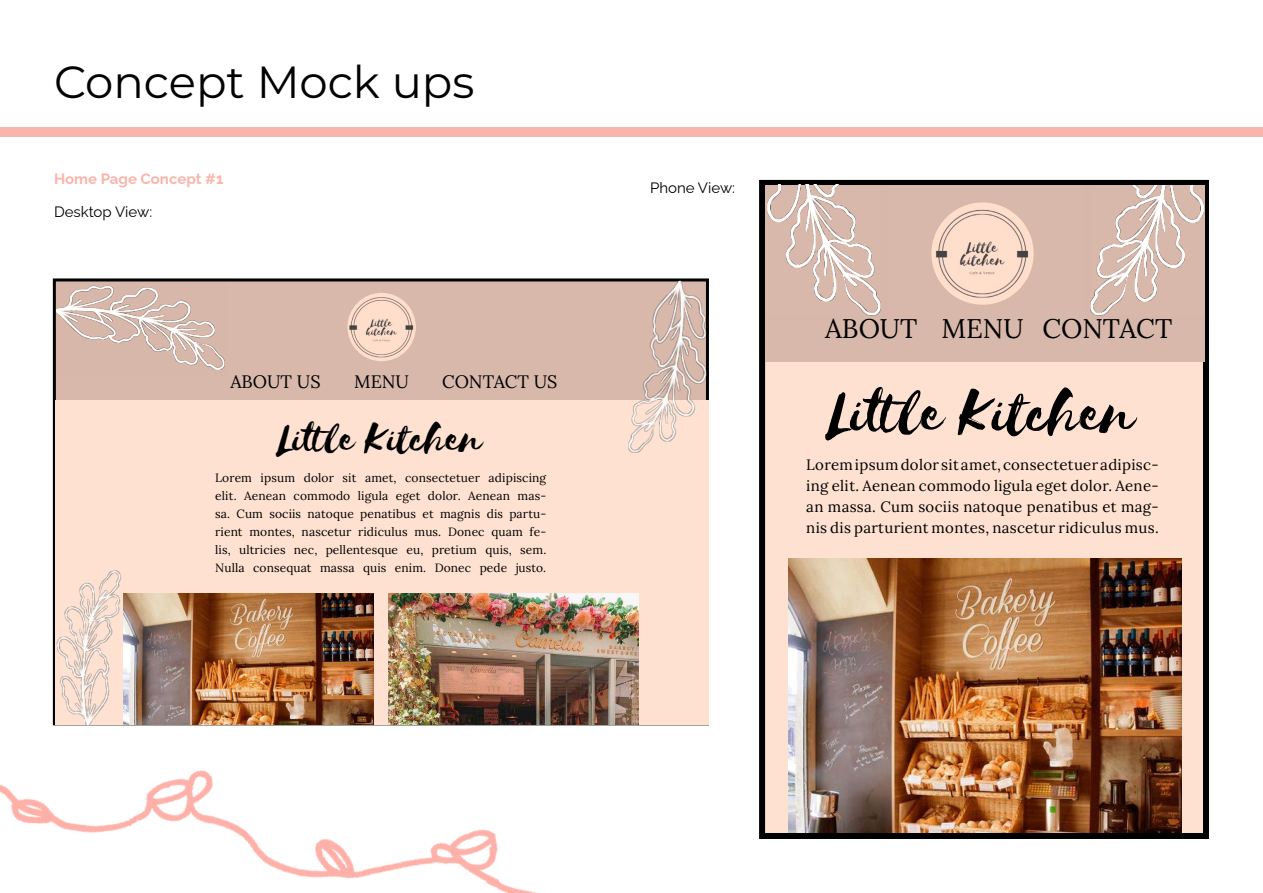
<style>
.page{position:relative;width:1263px;height:893px;background:#fff}
.page>*{position:absolute;margin:0;border:0;box-sizing:border-box;transform-origin:0 0}
.t1{font:67.5px "Selima";color:#000}
.t2{font:45px "Montserrat";color:#000}
.t3{font:45px "Selima";color:#000}
.t4{font:26.85px "Lora";color:#000}
.t5{font:18px "Lora";color:#000}
.t6{font:15px/21px "Lora";letter-spacing:.02em;color:#000;text-align:justify}
.t7{font:15px "Raleway";color:#000}
.t8{font:700 15px "Raleway";color:#f9b5ac}
.t9{font:12px/18px "Lora";letter-spacing:.01em;color:#000;text-align:justify}
</style>
<div class="page">
<div style="left:0;top:128px;width:1263px;height:9px;background:#f9b5ac"></div>
<div style="left:762px;top:183px;width:444px;height:653px;background:#fee1d0"></div>
<div style="left:759px;top:180px;width:450px;height:659px;border:6px solid #000"></div>
<div style="left:765px;top:185px;width:439px;height:177px;background:#d8b8aa"></div>
<img style="left:931px;top:202px;width:103px;height:103px;border-radius:51px">
<img style="left:788px;top:558px;width:394px;height:275px">
<div style="left:54px;top:280px;width:653px;height:444px;background:#d8b8aa"></div>
<img style="left:347px;top:293px;width:69px;height:68px;border-radius:34px">
<div style="left:55px;top:400px;width:653px;height:325px;background:#fee1d0"></div>
<img style="left:587px;top:593px;width:52px;height:132px">
<img style="left:615px;top:279px;width:94px;height:176px">
<img style="left:56px;top:278px;width:172px;height:92px">
<img style="left:759px;top:184px;width:129px;height:135px">
<img style="left:1090px;top:185px;width:119px;height:135px">
<img style="left:0;top:549px;width:587px;height:344px">
<h2 class="t2" style="left:54px;top:52px;width:422px">Concept Mock ups</h2>
<p class="t8" style="left:54px;top:167px;width:171px">Home Page Concept #1</p>
<p class="t7" style="left:54px;top:200px;width:100px">Desktop View:</p>
<h3 class="t5" style="left:230px;top:368px;width:92px">ABOUT US</h3>
<h3 class="t5" style="left:354px;top:368px;width:56px">MENU</h3>
<h3 class="t5" style="left:442px;top:368px;width:117px">CONTACT US</h3>
<h2 class="t3" style="left:278px;top:414px;width:206px">Little Kitchen</h2>
<p class="t9" style="left:215px;top:468px;width:333px">Lorem ipsum dolor sit amet, consectetuer adipiscing elit. Aenean commodo ligula eget dolor. Aenean mas&shy;sa. Cum sociis natoque penatibus et magnis dis partu&shy;rient montes, nascetur ridiculus mus. Donec quam fe&shy;lis, ultricies nec, pellentesque eu, pretium quis, sem.<br>Nulla consequat massa quis enim. Donec pede justo.</p>
<p class="t7" style="left:650px;top:176px;width:86px">Phone View:</p>
<h3 class="t4" style="left:825px;top:308px;width:349px">ABOUT MENU CONTACT</h3>
<h1 class="t1" style="left:829px;top:376px;width:309px">Little Kitchen</h1>
<p class="t6" style="left:806px;top:453px;width:354px">Lorem ipsum dolor sit amet, consectetuer adipisc&shy;ing elit. Aenean commodo ligula eget dolor. Aene&shy;an massa. Cum sociis natoque penatibus et mag&shy;nis dis parturient montes, nascetur ridiculus mus.</p>
</div>
